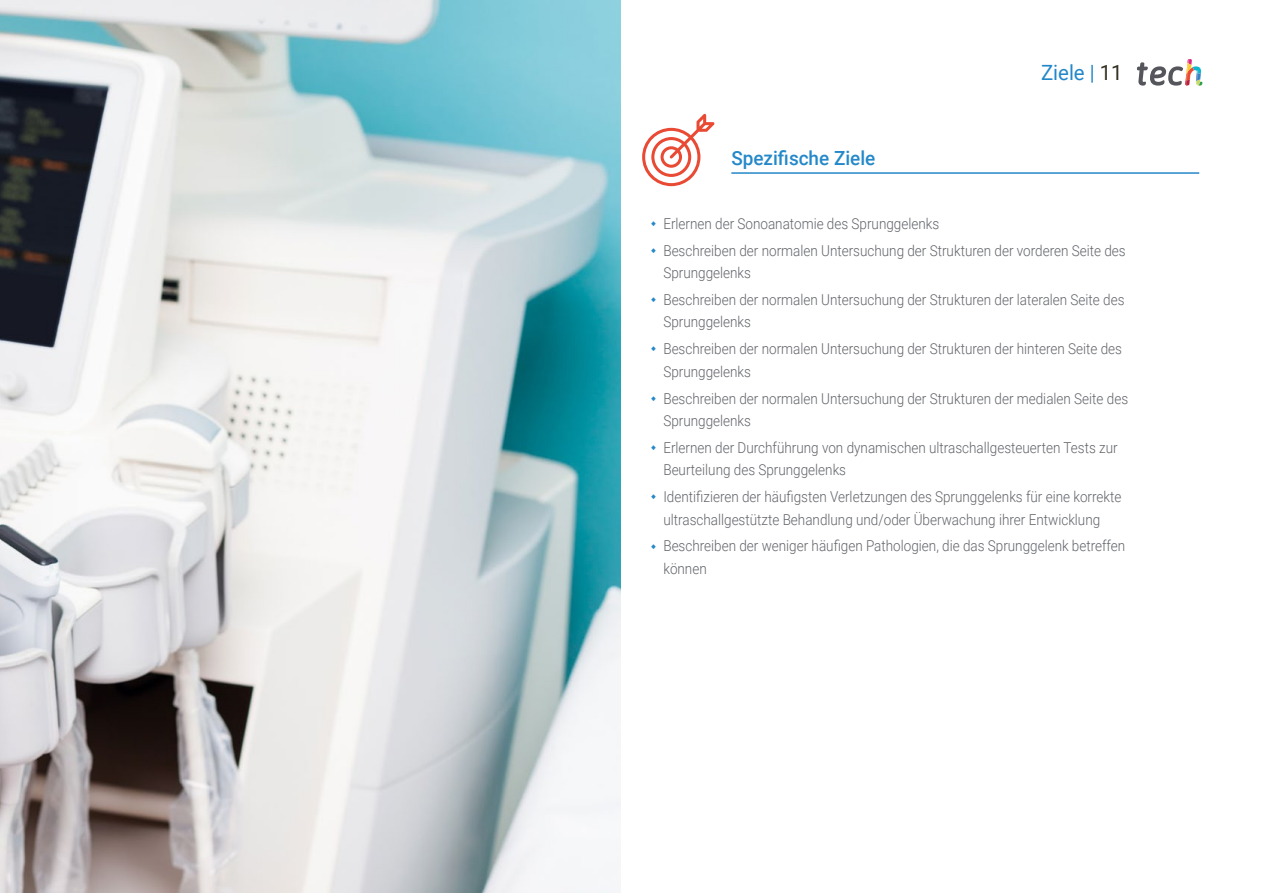
<style>
.page{position:relative;width:1263px;height:893px;background:#fff}
.page>*{position:absolute;margin:0;border:0;box-sizing:border-box;transform-origin:0 0}
.t1{font:21px "Roboto";color:#2287c9}
.t2{font:500 19.5px "Roboto";color:#2488c9}
.t3{font:300 15px/26.7px "Roboto";color:#61646a;scale:.9 1}
.s1{color:#312e20}
</style>
<div class="page">
<img style="left:0;top:0;width:621px;height:893px">
<svg style="left:642px;top:114px;width:72px;height:72px"></svg>
<hr style="left:731px;top:173px;width:468px;height:1px;background:#2488c9">
<svg style="left:1137px;top:59px;width:65px;height:27px"></svg>
<h2 class="t2" style="left:731px;top:144px;width:145px">Spezifische Ziele</h2>
<h1 class="t1" style="left:1041px;top:57px;width:83px">Ziele | <span class="s1">11</span></h1>
<p class="t3" style="left:663px;top:210px;width:515px">Erlernen der Sonoanatomie des Sprunggelenks<br>Beschreiben der normalen Untersuchung der Strukturen der vorderen Seite des</p>
<p class="t3" style="left:663px;top:259px;width:514px">Sprunggelenks<br>Beschreiben der normalen Untersuchung der Strukturen der lateralen Seite des</p>
<p class="t3" style="left:663px;top:308px;width:511px">Sprunggelenks<br>Beschreiben der normalen Untersuchung der Strukturen der hinteren Seite des</p>
<p class="t3" style="left:663px;top:357px;width:518px">Sprunggelenks<br>Beschreiben der normalen Untersuchung der Strukturen der medialen Seite des</p>
<p class="t3" style="left:663px;top:407px;width:506px">Sprunggelenks<br>Erlernen der Durchführung von dynamischen ultraschallgesteuerten Tests zur</p>
<p class="t3" style="left:663px;top:456px;width:511px">Beurteilung des Sprunggelenks<br>Identifizieren der häufigsten Verletzungen des Sprunggelenks für eine korrekte</p>
<p class="t3" style="left:663px;top:505px;width:515px">ultraschallgestützte Behandlung und/oder Überwachung ihrer Entwicklung<br>Beschreiben der weniger häufigen Pathologien, die das Sprunggelenk betreffen</p>
<p class="t3" style="left:663px;top:554px;width:50px">können</p>
</div>
